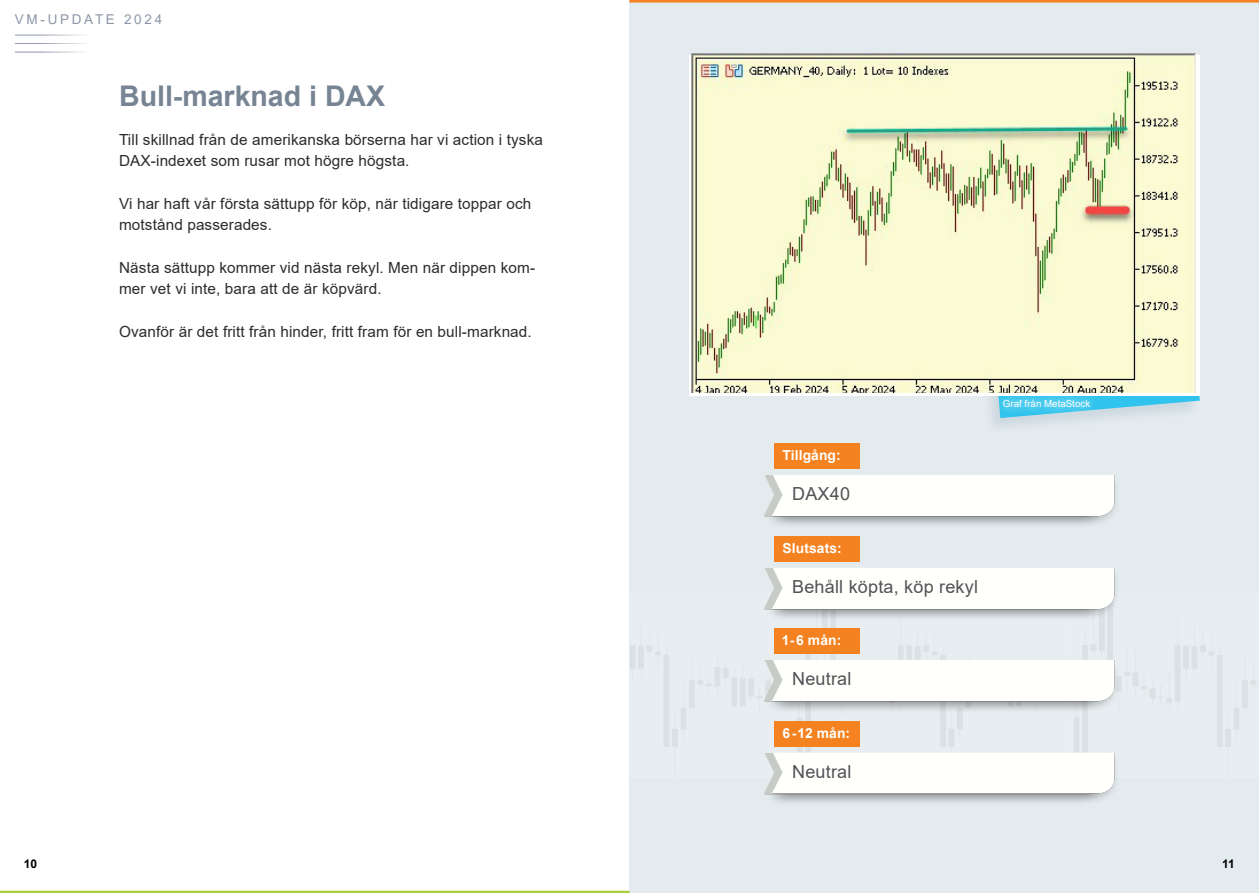
<style>
.page{position:relative;width:1259px;height:893px;background:#fff}
.page>*{position:absolute;margin:0;border:0;box-sizing:border-box;transform-origin:0 0}
.RUBBE_2020{font:700 28.5px "Arial";color:#778494}
.TABELLTEXT_2020{font:18px "Arial";letter-spacing:.01em;color:#515256}
.BRÖD_2020{font:15.3px/21.3px "Arial";letter-spacing:.01em;color:#2e2b2c}
.t1{font:700 13.8px "Arial";letter-spacing:.01em;color:#fff}
.t2{font:13.5px "Arial";letter-spacing:.2em;color:#8d97a7}
.t3{font:700 12px "Arial";color:#000002}
.t4{font:9.75px "Arial";color:#fff}
</style>
<div class="page">
<div style="left:629px;top:0;width:630px;height:893px;background:#e4ebee"></div>
<img style="left:630px;top:628px;width:626px;height:118px">
<div style="left:977px;top:306px;width:223px;height:128px;background:#89a2b7;opacity:.25"></div>
<svg style="left:992px;top:395px;width:207px;height:23px"></svg>
<div style="left:994px;top:391px;width:104px;height:25px;background:#fff;opacity:.75"></div>
<div style="left:774px;top:721px;width:85px;height:25px;background:#f58220"></div>
<div style="left:774px;top:628px;width:85px;height:26px;background:#f58220"></div>
<div style="left:774px;top:536px;width:85px;height:25px;background:#f58220"></div>
<div style="left:774px;top:443px;width:85px;height:26px;background:#f58220"></div>
<hr style="left:15px;top:35px;width:115px;height:1px;background:#8d97a7">
<hr style="left:15px;top:43px;width:115px;height:1px;background:#8d97a7">
<hr style="left:15px;top:52px;width:115px;height:1px;background:#8d97a7">
<img style="left:747px;top:641px;width:8px;height:80px">
<hr style="left:629px;top:0;width:630px;height:3px;background:#f58220">
<hr style="left:0;top:891px;width:629px;height:2px;background:#a6ce39">
<img style="left:755px;top:733px;width:371px;height:70px">
<img style="left:755px;top:641px;width:371px;height:80px">
<img style="left:764px;top:548px;width:352px;height:80px">
<img style="left:764px;top:456px;width:352px;height:69px">
<img style="left:691px;top:53px;width:505px;height:339px">
<p class="t2" style="left:15px;top:10px;width:149px">VM-UPDATE 2024</p>
<p class="RUBBE_2020" style="left:119px;top:76px;width:268px">Bull-marknad i DAX</p>
<p class="BRÖD_2020" style="left:119px;top:129px;width:425px">Till skillnad från de amerikanska börserna har vi action i tyska<br>DAX-indexet som rusar mot högre högsta.</p>
<p class="BRÖD_2020" style="left:119px;top:193px;width:414px">Vi har haft vår första sättupp för köp, när tidigare toppar och motstånd passerades.</p>
<p class="BRÖD_2020" style="left:119px;top:257px;width:417px">Nästa sättupp kommer vid nästa rekyl. Men när dippen kom&shy;mer vet vi inte, bara att de är köpvärd.</p>
<p class="BRÖD_2020" style="left:119px;top:321px;width:414px">Ovanför är det fritt från hinder, fritt fram för en bull-marknad.</p>
<p class="t1" style="left:782px;top:445px;width:60px">Tillgång:</p>
<p class="TABELLTEXT_2020" style="left:792px;top:482px;width:59px">DAX40</p>
<p class="t1" style="left:782px;top:538px;width:61px">Slutsats:</p>
<p class="TABELLTEXT_2020" style="left:792px;top:574px;width:187px">Behåll köpta, köp rekyl</p>
<p class="t1" style="left:782px;top:631px;width:61px">1-6 mån:</p>
<p class="TABELLTEXT_2020" style="left:792px;top:667px;width:61px">Neutral</p>
<p class="t1" style="left:782px;top:723px;width:69px">6-12 mån:</p>
<p class="TABELLTEXT_2020" style="left:792px;top:759px;width:61px">Neutral</p>
<p class="t4" style="left:1003px;top:397px;width:89px">Graf från MetaStock</p>
<p class="t3" style="left:24px;top:856px;width:15px">10</p>
<p class="t3" style="left:1222px;top:856px;width:14px">11</p>
</div>
